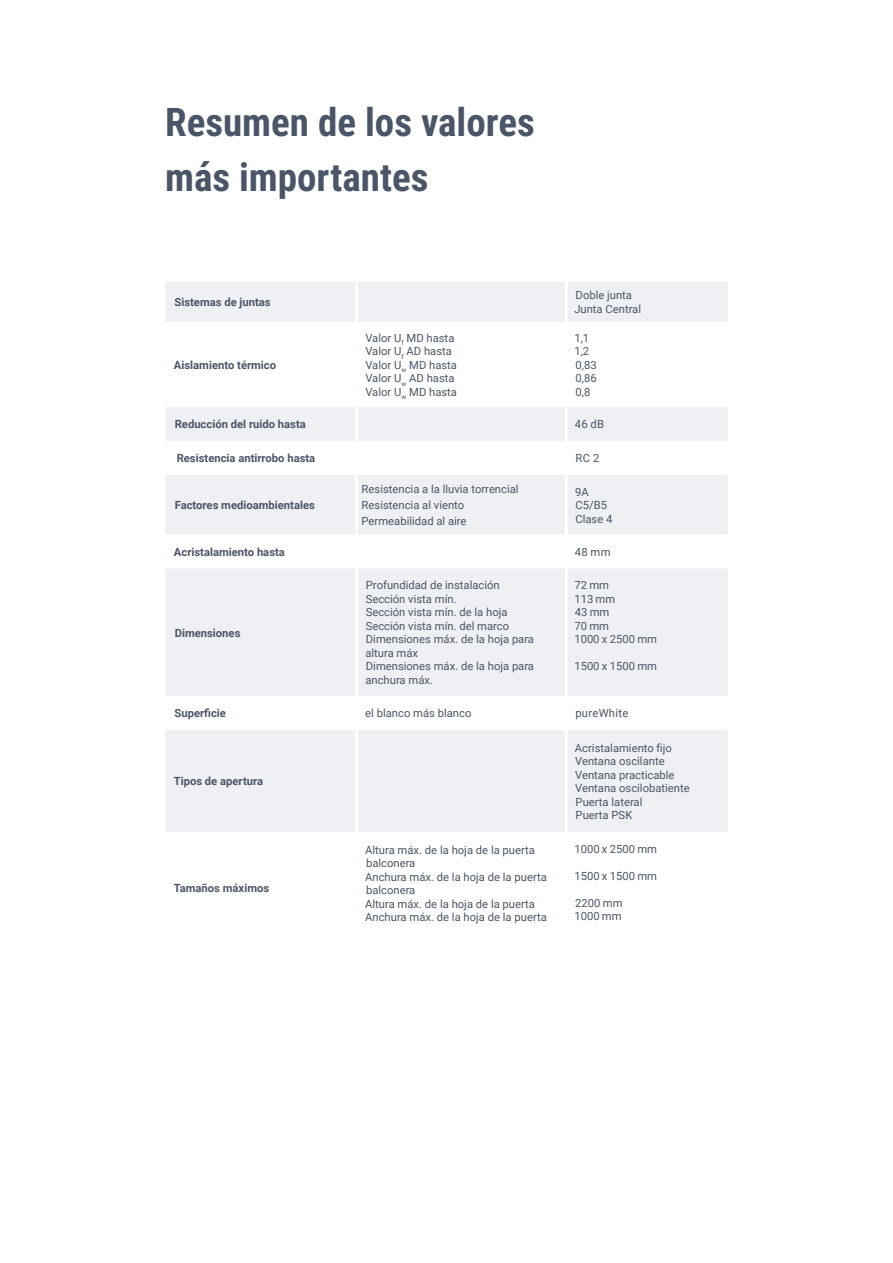
<style>
.page{position:relative;width:893px;height:1263px;background:#fff}
.page>*{position:absolute;margin:0;border:0;box-sizing:border-box;transform-origin:0 0}
.t1{font:700 39px/55.3px "Roboto Condensed";color:#4a5667}
.t2{font:11.25px/13.5px "Roboto";color:#4a5667}
.t3{font:700 11.25px "Roboto";color:#4a5667}
.t4{font:11.25px "Roboto";letter-spacing:.025em;color:#4a5667}
</style>
<div class="page">
<svg style="left:165px;top:282px;width:563px;height:550px;fill:#eef0f3"></svg>
<hr style="left:355px;top:282px;width:3px;height:40px;background:#fff">
<hr style="left:565px;top:282px;width:3px;height:40px;background:#fff">
<hr style="left:355px;top:322px;width:3px;height:85px;background:#fff">
<hr style="left:565px;top:322px;width:3px;height:85px;background:#fff">
<hr style="left:355px;top:407px;width:3px;height:34px;background:#fff">
<hr style="left:565px;top:407px;width:3px;height:34px;background:#fff">
<hr style="left:355px;top:441px;width:3px;height:34px;background:#fff">
<hr style="left:565px;top:441px;width:3px;height:34px;background:#fff">
<hr style="left:355px;top:475px;width:3px;height:59px;background:#fff">
<hr style="left:565px;top:475px;width:3px;height:59px;background:#fff">
<hr style="left:355px;top:534px;width:3px;height:35px;background:#fff">
<hr style="left:565px;top:534px;width:3px;height:35px;background:#fff">
<hr style="left:355px;top:569px;width:3px;height:127px;background:#fff">
<hr style="left:565px;top:569px;width:3px;height:127px;background:#fff">
<hr style="left:355px;top:696px;width:3px;height:34px;background:#fff">
<hr style="left:565px;top:696px;width:3px;height:34px;background:#fff">
<hr style="left:355px;top:730px;width:3px;height:102px;background:#fff">
<hr style="left:565px;top:730px;width:3px;height:102px;background:#fff">
<h1 class="t1" style="left:165px;top:93px;width:371px">Resumen de los valores más importantes</h1>
<p class="t3" style="left:174px;top:294px;width:98px">Sistemas de juntas</p>
<p class="t2" style="left:574px;top:288px;width:68px">Doble junta<br>Junta Central</p>
<p class="t3" style="left:174px;top:357px;width:104px">Aislamiento térmico</p>
<p class="t2" style="left:365px;top:330px;width:93px">Valor U<sub>f</sub> MD hasta<br>Valor U<sub>f</sub> AD hasta<br>Valor U<sub>w</sub> MD hasta<br>Valor U<sub>w</sub> AD hasta<br>Valor U<sub>w</sub> MD hasta</p>
<p class="t2" style="left:574px;top:330px;width:24px">1,1<br>1,2<br>0,83<br>0,86<br>0,8</p>
<p class="t3" style="left:175px;top:416px;width:133px">Reducción del ruido hasta</p>
<p class="t2" style="left:575px;top:417px;width:31px">46 dB</p>
<p class="t3" style="left:177px;top:450px;width:140px">Resistencia antirrobo hasta</p>
<p class="t2" style="left:576px;top:451px;width:25px">RC 2</p>
<p class="t3" style="left:175px;top:497px;width:142px">Factores medioambientales</p>
<p class="t2" style="left:362px;top:481px;width:159px;line-height:15.8px">Resistencia a la lluvia torrencial<br>Resistencia al viento<br>Permeabilidad al aire</p>
<p class="t2" style="left:575px;top:484px;width:39px">9A<br>C5/B5<br>Clase 4</p>
<p class="t3" style="left:174px;top:544px;width:112px">Acristalamiento hasta</p>
<p class="t2" style="left:575px;top:545px;width:37px">48 mm</p>
<p class="t3" style="left:175px;top:625px;width:67px">Dimensiones</p>
<p class="t2" style="left:365px;top:578px;width:170px">Profundidad de instalación<br>Sección vista mín.<br>Sección vista mín. de la hoja<br>Sección vista mín. del marco<br>Dimensiones máx. de la hoja para altura máx<br>Dimensiones máx. de la hoja para anchura máx.</p>
<p class="t2" style="left:574px;top:578px;width:84px">72 mm<br>113 mm<br>43 mm<br>70 mm<br>1000 x 2500 mm</p>
<p class="t2" style="left:574px;top:659px;width:84px">1500 x 1500 mm</p>
<p class="t3" style="left:174px;top:705px;width:53px">Superficie</p>
<p class="t2" style="left:365px;top:706px;width:108px">el blanco más blanco</p>
<p class="t4" style="left:575px;top:705px;width:54px">pureWhite</p>
<p class="t3" style="left:174px;top:773px;width:91px">Tipos de apertura</p>
<p class="t3" style="left:174px;top:880px;width:97px">Tamaños máximos</p>
<p class="t2" style="left:575px;top:740px;width:116px">Acristalamiento fijo<br>Ventana oscilante<br>Ventana practicable<br>Ventana oscilobatiente<br>Puerta lateral<br>Puerta PSK</p>
<p class="t2" style="left:365px;top:842px;width:183px">Altura máx. de la hoja de la puerta balconera<br>Anchura máx. de la hoja de la puerta balconera<br>Altura máx. de la hoja de la puerta<br>Anchura máx. de la hoja de la puerta</p>
<p class="t2" style="left:574px;top:842px;width:84px">1000 x 2500 mm</p>
<p class="t2" style="left:574px;top:869px;width:84px">1500 x 1500 mm</p>
<p class="t2" style="left:574px;top:896px;width:50px">2200 mm<br>1000 mm</p>
</div>
